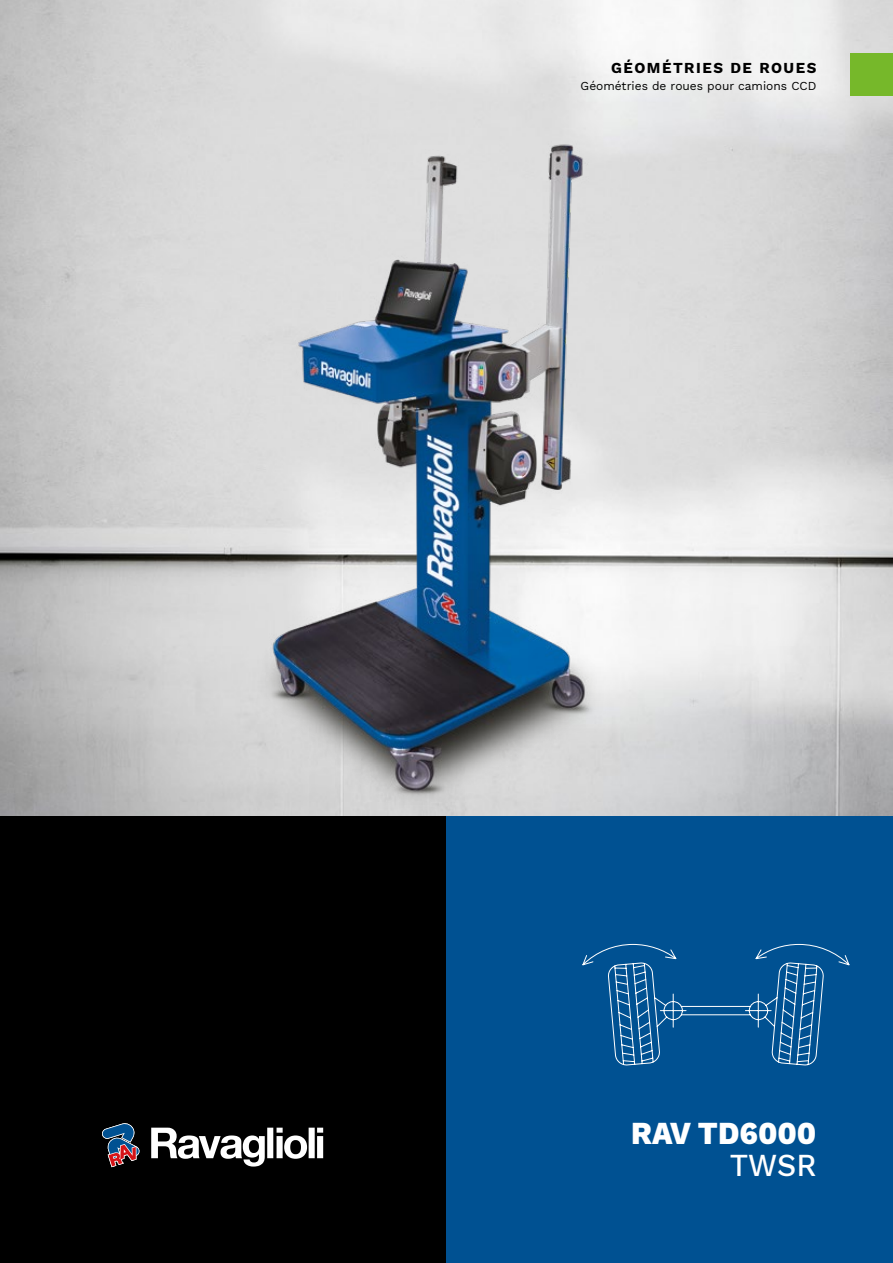
<style>
.page{position:relative;width:893px;height:1263px;background:#fff}
.page>*{position:absolute;margin:0;border:0;box-sizing:border-box;transform-origin:0 0}
.t1{font:800 31.5px "Work Sans";color:#fff;scale:.95 1}
.t2{font:500 31.5px "Work Sans";color:#fff;scale:.95 1}
.t3{font:700 15px "Work Sans";letter-spacing:.1em;color:#000}
.t4{font:12px "Work Sans";color:#000}
</style>
<div class="page">
<img style="left:0;top:0;width:893px;height:816px">
<div style="left:0;top:816px;width:446px;height:447px;background:#000"></div>
<div style="left:446px;top:816px;width:447px;height:447px;background:#005192"></div>
<img style="left:200px;top:123px;width:472px;height:693px">
<svg style="left:151px;top:1128px;width:172px;height:38px"></svg>
<svg style="left:102px;top:1123px;width:38px;height:44px"></svg>
<div style="left:850px;top:53px;width:43px;height:43px;background:#76b82a"></div>
<svg style="left:582px;top:944px;width:268px;height:122px"></svg>
<p class="t3" style="left:611px;top:57px;width:207px">GÉOMÉTRIES DE ROUES</p>
<p class="t4" style="left:581px;top:77px;width:237px">Géométries de roues pour camions CCD</p>
<h1 class="t1" style="left:631px;top:1109px;width:196px">RAV TD6000</h1>
<h1 class="t2" style="left:730px;top:1141px;width:93px">TWSR</h1>
</div>
